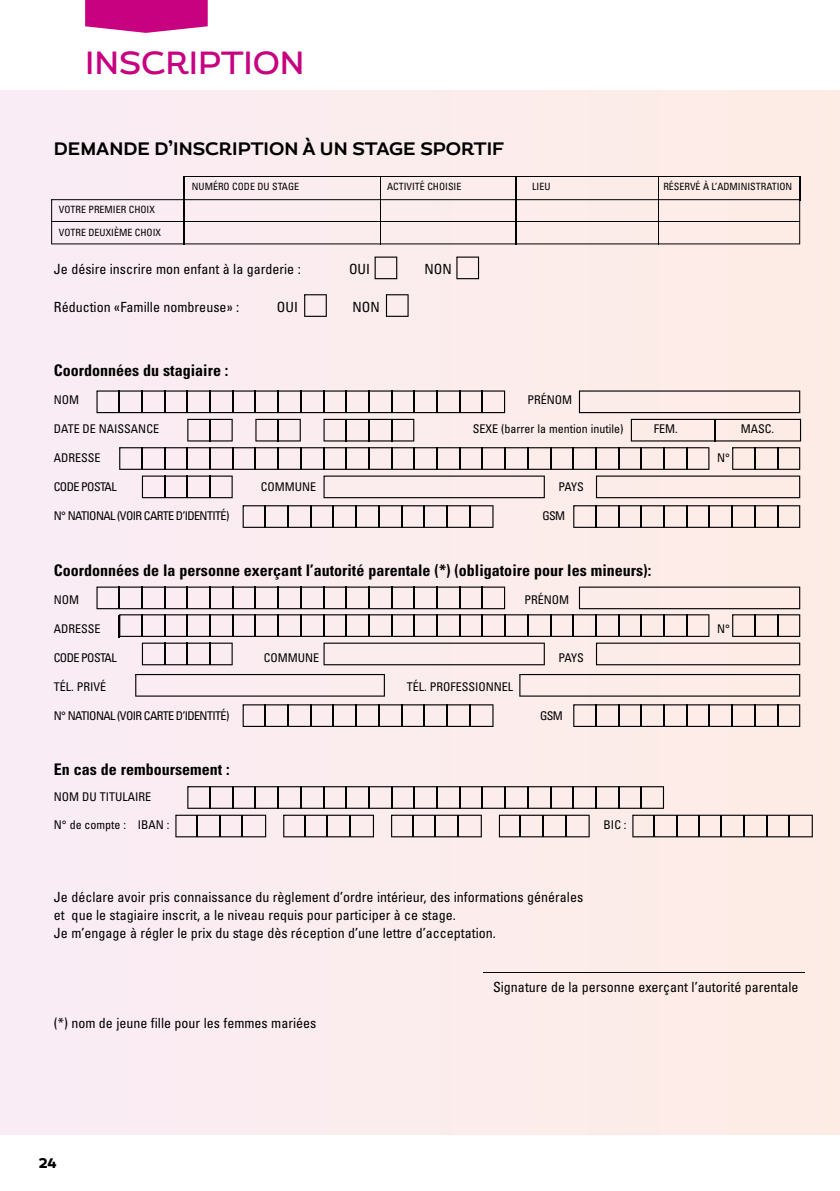
<style>
.page{position:relative;width:840px;height:1191px;background:#fff}
.page>*{position:absolute;margin:0;border:0;box-sizing:border-box;transform-origin:0 0}
.t1{font:500 32px "Magallanes";color:#c7017f}
.t2{font:700 18px "Magallanes";color:#000}
.t3{font:700 condensed 16px "Univers";color:#000}
.t4{font:condensed 14px/18px "Univers";color:#000}
.t5{font:800 14px "Magallanes";color:#000}
.t6{font:condensed 12px "Univers";color:#000}
.t7{font:condensed 12px "Univers";letter-spacing:-.05em;color:#000}
.t8{font:condensed 10px "Univers";color:#000}
</style>
<div class="page">
<div style="left:0;top:91px;width:839px;height:1043px;background:#fbeced"></div>
<svg style="left:85px;top:0;width:122px;height:33px;background:#cc1b8c"></svg>
<svg style="left:51px;top:176px;width:748px;height:68px"></svg>
<svg style="left:578px;top:390px;width:221px;height:23px"></svg>
<svg style="left:187px;top:419px;width:45px;height:22px"></svg>
<svg style="left:255px;top:419px;width:45px;height:22px"></svg>
<svg style="left:323px;top:419px;width:91px;height:22px"></svg>
<svg style="left:96px;top:390px;width:409px;height:23px"></svg>
<svg style="left:242px;top:505px;width:251px;height:23px"></svg>
<svg style="left:242px;top:704px;width:251px;height:23px"></svg>
<svg style="left:573px;top:505px;width:226px;height:23px"></svg>
<svg style="left:573px;top:704px;width:226px;height:23px"></svg>
<hr style="left:184px;top:176px;width:615px;height:1px;background:#000">
<hr style="left:51px;top:221px;width:748px;height:1px;background:#000">
<svg style="left:630px;top:419px;width:170px;height:22px"></svg>
<svg style="left:135px;top:674px;width:250px;height:22px"></svg>
<svg style="left:519px;top:674px;width:280px;height:22px"></svg>
<svg style="left:175px;top:786px;width:637px;height:51px"></svg>
<svg style="left:96px;top:586px;width:703px;height:79px"></svg>
<svg style="left:119px;top:447px;width:680px;height:51px"></svg>
<hr style="left:482px;top:972px;width:322px;height:1px;background:#000">
<svg style="left:456px;top:256px;width:23px;height:23px"></svg>
<svg style="left:385px;top:294px;width:23px;height:23px"></svg>
<svg style="left:374px;top:256px;width:23px;height:23px"></svg>
<svg style="left:304px;top:294px;width:22px;height:23px"></svg>
<h1 class="t1" style="left:85px;top:43px;width:221px">INSCRIPTION</h1>
<p class="t2" style="left:54px;top:138px;width:451px">DEMANDE D’INSCRIPTION À UN STAGE SPORTIF</p>
<p class="t8" style="left:192px;top:180px;width:109px">NUMÉRO CODE DU STAGE</p>
<p class="t8" style="left:387px;top:180px;width:76px">ACTIVITÉ CHOISIE</p>
<p class="t8" style="left:532px;top:180px;width:20px">LIEU</p>
<p class="t8" style="left:663px;top:180px;width:130px">RÉSERVÉ À L’ADMINISTRATION</p>
<p class="t8" style="left:59px;top:203px;width:98px">VOTRE PREMIER CHOIX</p>
<p class="t8" style="left:59px;top:226px;width:104px">VOTRE DEUXIÈME CHOIX</p>
<p class="t4" style="left:54px;top:260px;width:248px">Je désire inscrire mon enfant à la garderie :</p>
<p class="t4" style="left:349px;top:260px;width:23px">OUI</p>
<p class="t4" style="left:424px;top:260px;width:29px">NON</p>
<p class="t4" style="left:54px;top:298px;width:187px">Réduction «Famille nombreuse» :</p>
<p class="t4" style="left:277px;top:298px;width:22px">OUI</p>
<p class="t4" style="left:352px;top:298px;width:29px">NON</p>
<p class="t3" style="left:54px;top:360px;width:176px">Coordonnées du stagiaire :</p>
<p class="t6" style="left:54px;top:392px;width:27px">NOM</p>
<p class="t6" style="left:527px;top:392px;width:46px">PRÉNOM</p>
<p class="t6" style="left:54px;top:421px;width:106px">DATE DE NAISSANCE</p>
<p class="t6" style="left:472px;top:421px;width:152px">SEXE (barrer la mention inutile)</p>
<p class="t6" style="left:653px;top:421px;width:25px">FEM.</p>
<p class="t6" style="left:740px;top:421px;width:35px">MASC.</p>
<p class="t6" style="left:54px;top:450px;width:48px">ADRESSE</p>
<p class="t6" style="left:716px;top:450px;width:14px">N°</p>
<p class="t7" style="left:54px;top:479px;width:64px">CODE POSTAL</p>
<p class="t6" style="left:261px;top:479px;width:57px">COMMUNE</p>
<p class="t6" style="left:558px;top:479px;width:27px">PAYS</p>
<p class="t7" style="left:54px;top:508px;width:177px">N° NATIONAL (VOIR CARTE D’IDENTITÉ)</p>
<p class="t6" style="left:542px;top:508px;width:24px">GSM</p>
<p class="t3" style="left:54px;top:560px;width:598px">Coordonnées de la personne exerçant l’autorité parentale (*) (obligatoire pour les mineurs):</p>
<p class="t6" style="left:54px;top:592px;width:27px">NOM</p>
<p class="t6" style="left:524px;top:592px;width:46px">PRÉNOM</p>
<p class="t6" style="left:54px;top:621px;width:48px">ADRESSE</p>
<p class="t6" style="left:716px;top:621px;width:14px">N°</p>
<p class="t7" style="left:54px;top:650px;width:64px">CODE POSTAL</p>
<p class="t6" style="left:263px;top:650px;width:57px">COMMUNE</p>
<p class="t6" style="left:558px;top:650px;width:27px">PAYS</p>
<p class="t6" style="left:54px;top:679px;width:54px">TÉL. PRIVÉ</p>
<p class="t6" style="left:406px;top:679px;width:108px">TÉL. PROFESSIONNEL</p>
<p class="t7" style="left:54px;top:708px;width:177px">N° NATIONAL (VOIR CARTE D’IDENTITÉ)</p>
<p class="t6" style="left:539px;top:708px;width:24px">GSM</p>
<p class="t3" style="left:54px;top:759px;width:177px">En cas de remboursement :</p>
<p class="t6" style="left:54px;top:789px;width:99px">NOM DU TITULAIRE</p>
<p class="t6" style="left:54px;top:817px;width:117px">N° de compte : IBAN :</p>
<p class="t6" style="left:603px;top:817px;width:24px">BIC :</p>
<p class="t4" style="left:54px;top:888px;width:530px">Je déclare avoir pris connaissance du règlement d’ordre intérieur, des informations générales et que le stagiaire inscrit, a le niveau requis pour participer à ce stage.<br>Je m’engage à régler le prix du stage dès réception d’une lettre d’acceptation.</p>
<p class="t4" style="left:54px;top:1014px;width:264px">(*) nom de jeune fille pour les femmes mariées</p>
<p class="t5" style="left:39px;top:1154px;width:20px">24</p>
<p class="t4" style="left:493px;top:978px;width:307px">Signature de la personne exerçant l’autorité parentale</p>
</div>
